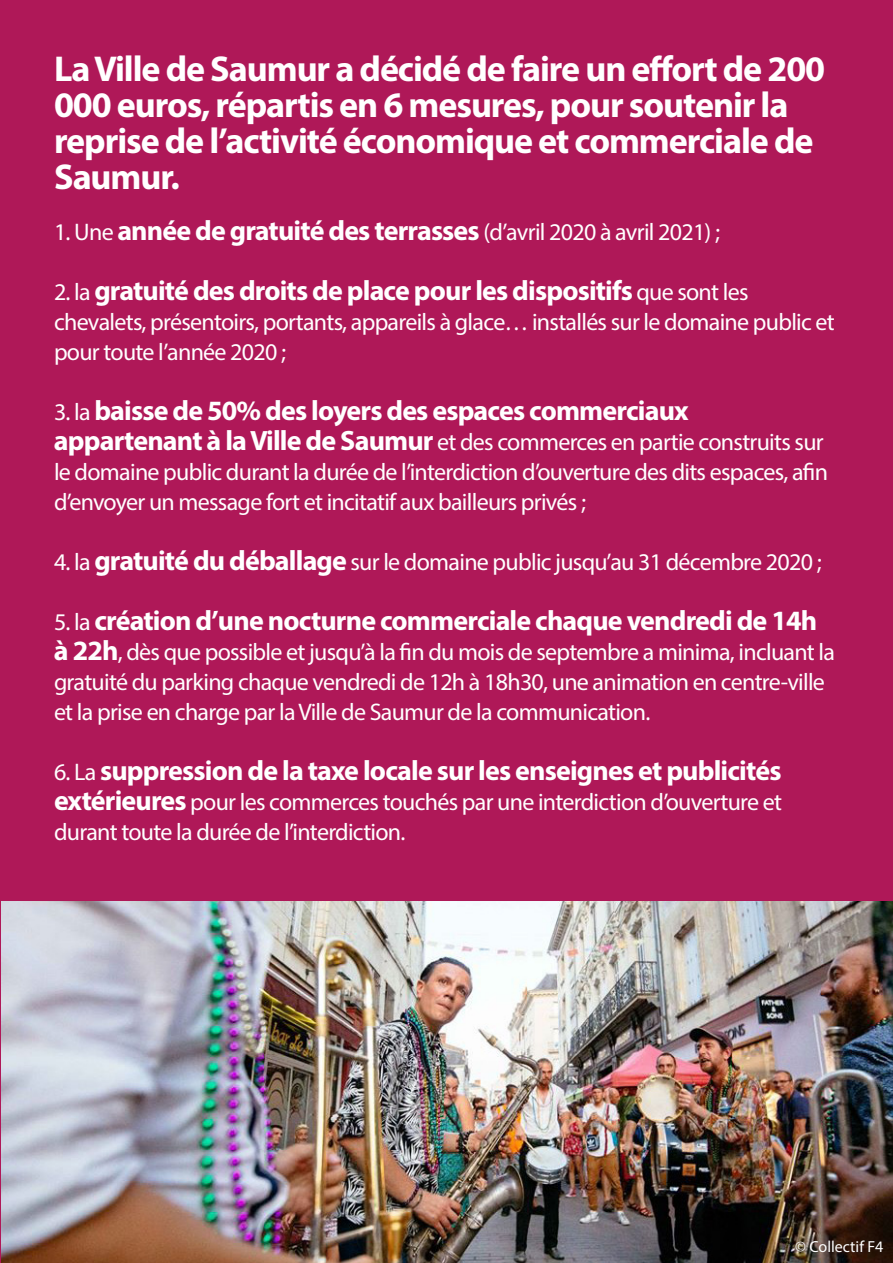
<style>
.page{position:relative;width:893px;height:1263px;background:#af1858}
.page>*{position:absolute;margin:0;border:0;box-sizing:border-box;transform-origin:0 0}
.t1{font:700 36px/36px "Myriad Pro";letter-spacing:-.03em;color:#fff}
.t2{font:700 28.05px "Myriad Pro";letter-spacing:-.03em;color:#fff}
.t3{font:24px/30px "Myriad Pro";letter-spacing:-.03em;color:#fff}
.t4{font:16.05px "Myriad Pro";color:#fff}
.s1{font-weight:700;font-size:28.05px}
.s2{font-weight:400;font-size:24px}
</style>
<div class="page">
<img style="left:1px;top:901px;width:892px;height:362px">
<h1 class="t1" style="left:54px;top:50px;width:773px">La Ville de Saumur a décidé de faire un effort de 200<br>000 euros, répartis en 6 mesures, pour soutenir la reprise de l’activité économique et commerciale de Saumur.</h1>
<p class="t3" style="left:54px;top:216px;width:668px">1. Une <span class="s1">année de gratuité des terrasses</span> (d’avril 2020 à avril 2021) ;</p>
<p class="t2" style="left:54px;top:272px;width:696px"><span class="s2">2. la</span> gratuité des droits de place pour les dispositifs <span class="s2">que sont les</span></p>
<p class="t3" style="left:54px;top:306px;width:782px">chevalets, présentoirs, portants, appareils à glace… installés sur le domaine public et pour toute l’année 2020 ;</p>
<p class="t2" style="left:54px;top:392px;width:636px"><span class="s2">3. la</span> baisse de 50% des loyers des espaces commerciaux</p>
<p class="t3" style="left:54px;top:426px;width:776px"><span class="s1">appartenant à la Ville de Saumur</span> et des commerces en partie construits sur le domaine public durant la durée de l’interdiction d’ouverture des dits espaces, afin d’envoyer un message fort et incitatif aux bailleurs privés ;</p>
<p class="t3" style="left:54px;top:546px;width:769px">4. la <span class="s1">gratuité du déballage</span> sur le domaine public jusqu’au 31 décembre 2020 ;</p>
<p class="t2" style="left:54px;top:602px;width:765px"><span class="s2">5. la</span> création d’une nocturne commerciale chaque vendredi de 14h</p>
<p class="t3" style="left:54px;top:637px;width:783px"><span class="s1">à 22h</span>, dès que possible et jusqu’à la fin du mois de septembre a minima, incluant la gratuité du parking chaque vendredi de 12h à 18h30, une animation en centre-ville et la prise en charge par la Ville de Saumur de la communication.</p>
<p class="t2" style="left:54px;top:752px;width:729px"><span class="s2">6. La</span> suppression de la taxe locale sur les enseignes et publicités</p>
<p class="t3" style="left:54px;top:787px;width:729px"><span class="s1">extérieures</span> pour les commerces touchés par une interdiction d’ouverture et durant toute la durée de l’interdiction.</p>
<p class="t4" style="left:795px;top:1236px;width:90px">© Collectif F4</p>
</div>
